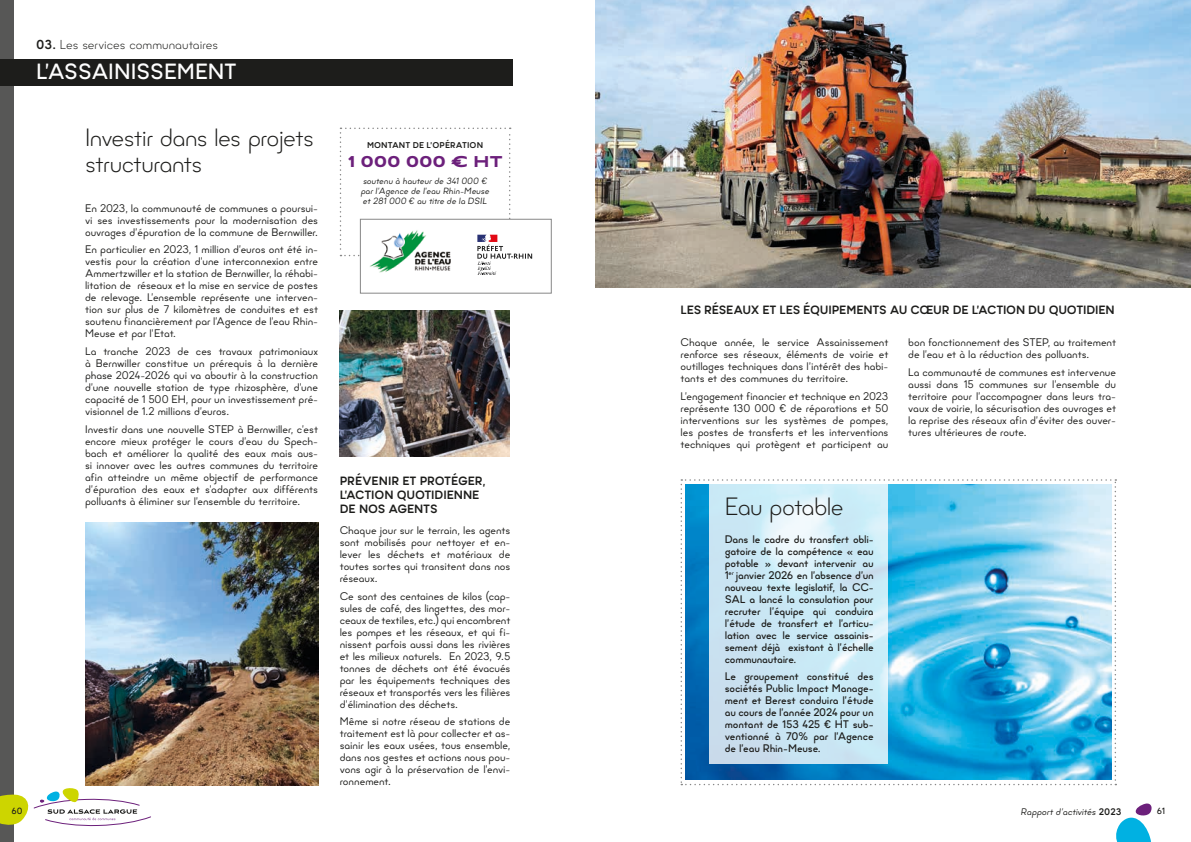
<style>
.page{position:relative;width:1191px;height:842px;background:#fff}
.page>*{position:absolute;margin:0;border:0;box-sizing:border-box;transform-origin:0 0}
.t1{font:300 25px/26px "Minimo";letter-spacing:-.03em;color:#1d1d1b}
.t2{font:500 22px "Minimo";letter-spacing:-.015em;color:#fff}
.t3{font:900 19.6px "Aviano Sans";letter-spacing:-.01em;color:#6c207b}
.t4{font:300 13px "Minimo";letter-spacing:-.005em;color:#1d1d1b}
.t5{font:700 12px/14.4px "Minimo";letter-spacing:-.02em;color:#1d1d1b}
.t6{font:11px/12px "Minimo";letter-spacing:-.01em;color:#1d1d1b;text-align:justify}
.t7{font:500 11px/12px "Minimo";letter-spacing:-.02em;color:#1d1d1b;text-align:justify}
.t8{font:italic 9.5px "Minimo";letter-spacing:-.015em;color:#1d1d1b}
.t9{font:italic 9px/10.3px "Minimo";color:#1d1d1b}
.t10{font:500 9px "Minimo";color:#1d1d1b}
.t11{font:700 8.4px "Minimo";letter-spacing:.01em;color:#1d1d1b}
.s1{font-weight:700}
.s2{font-weight:700;font-style:normal}
</style>
<div class="page">
<div style="left:0;top:0;width:14px;height:842px;background:#575756"></div>
<svg style="left:1116px;top:803px;width:36px;height:39px"></svg>
<svg style="left:0;top:788px;width:151px;height:39px"></svg>
<svg style="left:680px;top:479px;width:436px;height:306px"></svg>
<div style="left:0;top:59px;width:512px;height:27px;background:#1d1d1b"></div>
<img style="left:685px;top:485px;width:426px;height:295px">
<svg style="left:340px;top:128px;width:192px;height:147px"></svg>
<img style="left:85px;top:522px;width:233px;height:263px">
<img style="left:595px;top:0;width:596px;height:287px">
<img style="left:340px;top:310px;width:169px;height:146px">
<svg style="left:709px;top:484px;width:179px;height:279px;background:#cde8f4"></svg>
<p class="t4" style="left:36px;top:36px;width:183px"><span class="s1">03.</span> Les services communautaires</p>
<h2 class="t2" style="left:36px;top:57px;width:202px">L’ASSAINISSEMENT</h2>
<h1 class="t1" style="left:85px;top:125px;width:230px">Investir dans les projets structurants</h1>
<p class="t6" style="left:85px;top:202px;width:234px">En 2023, la communauté de communes a poursui&shy;vi ses investissements pour la modernisation des ouvrages d’épuration de la commune de Bernwiller.</p>
<p class="t6" style="left:85px;top:243px;width:234px">En particulier en 2023, 1 million d’euros ont été in&shy;vestis pour la création d’une interconnexion entre Ammertzwiller et la station de Bernwiller, la réhabi&shy;litation de réseaux et la mise en service de postes de relevage. L’ensemble représente une interven&shy;tion sur plus de 7 kilomètres de conduites et est soutenu financièrement par l’Agence de l’eau Rhin-Meuse et par l’Etat.</p>
<p class="t6" style="left:85px;top:345px;width:234px">La tranche 2023 de ces travaux patrimoniaux à Bernwiller constitue un prérequis à la dernière phase 2024-2026 qui va aboutir à la construction d’une nouvelle station de type rhizosphère, d’une capacité de 1 500 EH, pour un investissement pré&shy;visionnel de 1.2 millions d’euros.</p>
<p class="t6" style="left:85px;top:423px;width:234px">Investir dans une nouvelle STEP à Bernwiller, c’est encore mieux protéger le cours d’eau du Spech&shy;bach et améliorer la qualité des eaux mais aus&shy;si innover avec les autres communes du territoire afin atteindre un même objectif de performance d’épuration des eaux et s’adapter aux différents polluants à éliminer sur l’ensemble du territoire.</p>
<p class="t11" style="left:367px;top:139px;width:118px">MONTANT DE L’OPÉRATION</p>
<h3 class="t3" style="left:348px;top:152px;width:156px">1 000 000 € HT</h3>
<p class="t9" style="left:361px;top:175px;width:130px">soutenu à hauteur de 341 000 € par l’Agence de l’eau Rhin-Meuse et 281 000 € au titre de la DSIL</p>
<p class="t5" style="left:340px;top:473px;width:147px">PRÉVENIR ET PROTÉGER,<br>L’ACTION QUOTIDIENNE<br>DE NOS AGENTS</p>
<p class="t6" style="left:340px;top:524px;width:172px">Chaque jour sur le terrain, les agents sont mobilisés pour nettoyer et en&shy;lever les déchets et matériaux de toutes sortes qui transitent dans nos réseaux.</p>
<p class="t6" style="left:340px;top:590px;width:172px">Ce sont des centaines de kilos (cap&shy;sules de café, des lingettes, des mor&shy;ceaux de textiles, etc.) qui encombrent les pompes et les réseaux, et qui fi&shy;nissent parfois aussi dans les rivières et les milieux naturels. En 2023, 9.5 tonnes de déchets ont été évacués par les équipements techniques des réseaux et transportés vers les filières d’élimination des déchets.</p>
<p class="t6" style="left:340px;top:715px;width:172px">Même si notre réseau de stations de traitement est là pour collecter et as&shy;sainir les eaux usées, tous ensemble, dans nos gestes et actions nous pou&shy;vons agir à la préservation de l’envi&shy;ronnement.</p>
<p class="t5" style="left:680px;top:303px;width:436px">LES RÉSEAUX ET LES ÉQUIPEMENTS AU CŒUR DE L’ACTION DU QUOTIDIEN</p>
<p class="t6" style="left:680px;top:336px;width:209px">Chaque année, le service Assainissement renforce ses réseaux, éléments de voirie et outillages techniques dans l’intérêt des habi&shy;tants et des communes du territoire.</p>
<p class="t6" style="left:680px;top:390px;width:209px">L’engagement financier et technique en 2023 représente 130 000 € de réparations et 50 interventions sur les systèmes de pompes, les postes de transferts et les interventions techniques qui protègent et participent au</p>
<h1 class="t1" style="left:725px;top:493px;width:120px">Eau potable</h1>
<p class="t7" style="left:725px;top:533px;width:150px">Dans le cadre du transfert obli&shy;gatoire de la compétence « eau potable » devant intervenir au 1<sup>er</sup> janvier 2026 en l’absence d’un nouveau texte legislatif, la CC-SAL a lancé la consulation pour recruter l’équipe qui conduira l’étude de transfert et l’articu&shy;lation avec le service assainis&shy;sement déjà existant à l’échelle communautaire.</p>
<p class="t7" style="left:725px;top:670px;width:150px">Le groupement constitué des sociétés Public Impact Manage&shy;ment et Berest conduira l’étude au cours de l’année 2024 pour un montant de 153 425 € HT sub&shy;ventionné à 70% par l’Agence de l’eau Rhin-Meuse.</p>
<p class="t6" style="left:908px;top:336px;width:209px">bon fonctionnement des STEP, au traitement de l’eau et à la réduction des polluants.</p>
<p class="t6" style="left:908px;top:366px;width:209px">La communauté de communes est intervenue aussi dans 15 communes sur l’ensemble du territoire pour l’accompagner dans leurs tra&shy;vaux de voirie, la sécurisation des ouvrages et la reprise des réseaux afin d’éviter des ouver&shy;tures ultérieures de route.</p>
<p class="t10" style="left:12px;top:805px;width:13px">60</p>
<p class="t8" style="left:1020px;top:805px;width:102px">Rapport d’activités <span class="s2">2023</span></p>
<p class="t10" style="left:1157px;top:805px;width:10px">61</p>
</div>
